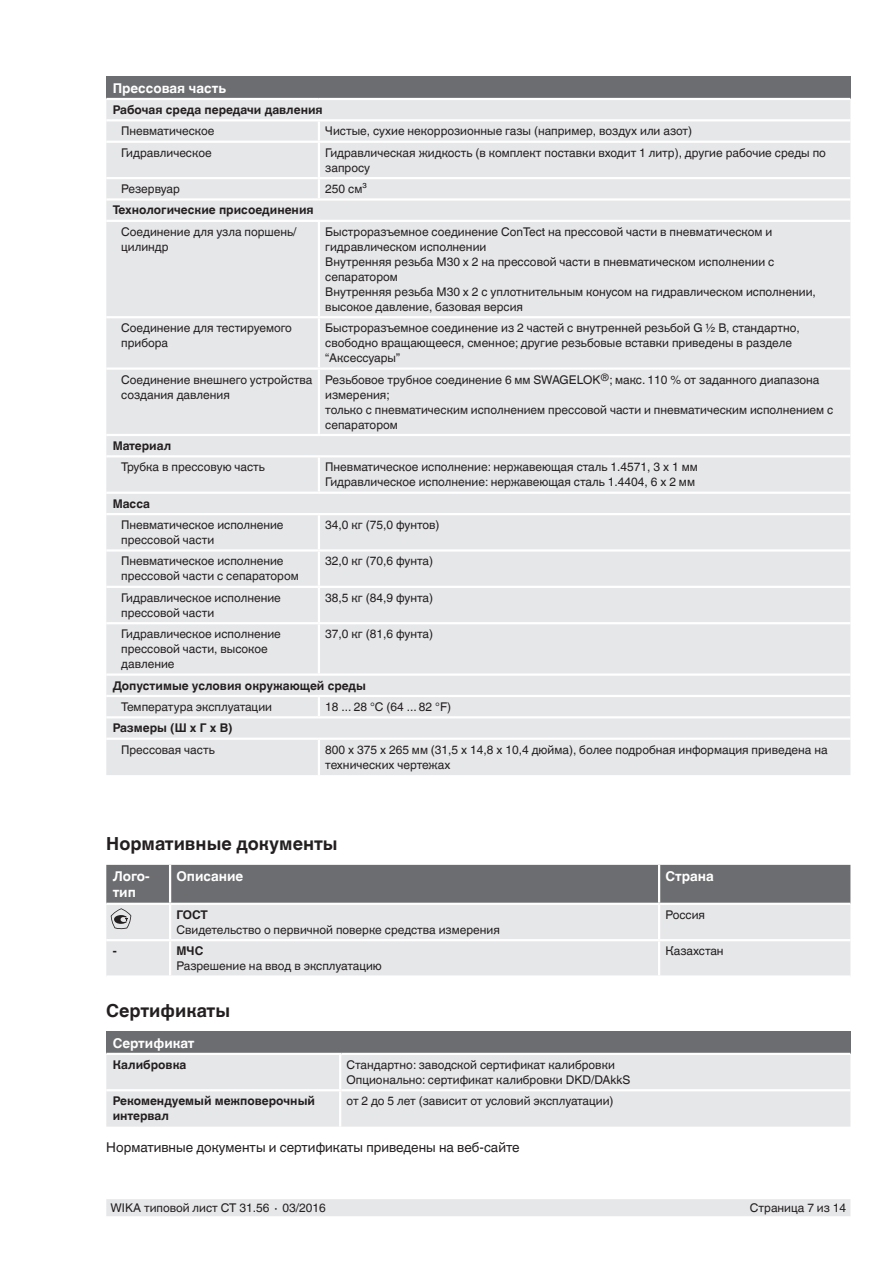
<style>
.page{position:relative;width:893px;height:1263px;background:#fff}
.page>*{position:absolute;margin:0;border:0;box-sizing:border-box;transform-origin:0 0}
.t1{font:700 18px "Helvetica World";color:#231f20}
.t2{font:13.5px "Helvetica World";color:#231f20}
.t3{font:700 13.5px/16.5px "Helvetica World";color:#fff}
.t4{font:12px/15px "Helvetica World";color:#231f20}
.t5{font:700 12px/15px "Helvetica World";color:#231f20}
</style>
<div class="page">
<div style="left:106px;top:1199px;width:744px;height:17px;background:#e6e7e9"></div>
<div style="left:106px;top:77px;width:744px;height:22px;background:#6c6d70"></div>
<div style="left:106px;top:100px;width:744px;height:675px;background:#e6e7e9"></div>
<hr style="left:106px;top:98px;width:213px;height:2px;background:#fff">
<hr style="left:319px;top:98px;width:531px;height:2px;background:#fff">
<hr style="left:106px;top:119px;width:214px;height:2px;background:#fff">
<hr style="left:320px;top:119px;width:530px;height:2px;background:#fff">
<hr style="left:318px;top:121px;width:2px;height:20px;background:#fff">
<hr style="left:106px;top:141px;width:214px;height:2px;background:#fff">
<hr style="left:320px;top:141px;width:530px;height:2px;background:#fff">
<hr style="left:318px;top:143px;width:2px;height:34px;background:#fff">
<hr style="left:106px;top:177px;width:212px;height:2px;background:#fff">
<hr style="left:318px;top:177px;width:532px;height:2px;background:#fff">
<svg style="left:318px;top:179px;width:2px;height:19px"></svg>
<hr style="left:106px;top:198px;width:213px;height:3px;background:#fff">
<hr style="left:319px;top:198px;width:531px;height:3px;background:#fff">
<hr style="left:106px;top:220px;width:214px;height:2px;background:#fff">
<hr style="left:320px;top:220px;width:530px;height:2px;background:#fff">
<hr style="left:318px;top:222px;width:2px;height:94px;background:#fff">
<hr style="left:106px;top:316px;width:214px;height:2px;background:#fff">
<hr style="left:320px;top:316px;width:530px;height:2px;background:#fff">
<hr style="left:318px;top:318px;width:2px;height:49px;background:#fff">
<hr style="left:106px;top:367px;width:214px;height:3px;background:#fff">
<hr style="left:320px;top:367px;width:530px;height:3px;background:#fff">
<hr style="left:318px;top:370px;width:2px;height:64px;background:#fff">
<hr style="left:106px;top:434px;width:214px;height:2px;background:#fff">
<hr style="left:320px;top:434px;width:530px;height:2px;background:#fff">
<hr style="left:106px;top:455px;width:214px;height:2px;background:#fff">
<hr style="left:320px;top:455px;width:530px;height:2px;background:#fff">
<hr style="left:318px;top:457px;width:2px;height:35px;background:#fff">
<hr style="left:106px;top:492px;width:213px;height:2px;background:#fff">
<hr style="left:319px;top:492px;width:531px;height:2px;background:#fff">
<hr style="left:106px;top:513px;width:213px;height:2px;background:#fff">
<hr style="left:319px;top:513px;width:531px;height:2px;background:#fff">
<hr style="left:318px;top:515px;width:2px;height:34px;background:#fff">
<hr style="left:106px;top:549px;width:213px;height:3px;background:#fff">
<hr style="left:319px;top:549px;width:531px;height:3px;background:#fff">
<hr style="left:318px;top:552px;width:2px;height:34px;background:#fff">
<hr style="left:106px;top:586px;width:213px;height:2px;background:#fff">
<hr style="left:319px;top:586px;width:531px;height:2px;background:#fff">
<hr style="left:318px;top:588px;width:2px;height:34px;background:#fff">
<hr style="left:106px;top:622px;width:213px;height:2px;background:#fff">
<hr style="left:319px;top:622px;width:531px;height:2px;background:#fff">
<hr style="left:318px;top:624px;width:2px;height:49px;background:#fff">
<hr style="left:106px;top:673px;width:213px;height:3px;background:#fff">
<hr style="left:319px;top:673px;width:531px;height:3px;background:#fff">
<hr style="left:106px;top:695px;width:213px;height:2px;background:#fff">
<hr style="left:319px;top:695px;width:531px;height:2px;background:#fff">
<svg style="left:318px;top:697px;width:2px;height:19px"></svg>
<hr style="left:106px;top:716px;width:213px;height:2px;background:#fff">
<hr style="left:319px;top:716px;width:531px;height:2px;background:#fff">
<hr style="left:106px;top:738px;width:213px;height:2px;background:#fff">
<hr style="left:319px;top:738px;width:531px;height:2px;background:#fff">
<hr style="left:318px;top:740px;width:2px;height:35px;background:#fff">
<div style="left:106px;top:929px;width:744px;height:46px;background:#e6e7e9"></div>
<hr style="left:170px;top:939px;width:489px;height:2px;background:#fff">
<hr style="left:106px;top:939px;width:64px;height:2px;background:#fff">
<hr style="left:659px;top:939px;width:191px;height:2px;background:#fff">
<hr style="left:658px;top:905px;width:2px;height:34px;background:#fff">
<hr style="left:658px;top:941px;width:2px;height:34px;background:#fff">
<hr style="left:169px;top:905px;width:2px;height:34px;background:#fff">
<hr style="left:169px;top:941px;width:2px;height:34px;background:#fff">
<div style="left:106px;top:1031px;width:744px;height:23px;background:#6c6d70"></div>
<div style="left:106px;top:1055px;width:744px;height:71px;background:#e6e7e9"></div>
<hr style="left:106px;top:1089px;width:235px;height:2px;background:#fff">
<hr style="left:106px;top:1053px;width:235px;height:2px;background:#fff">
<hr style="left:341px;top:1053px;width:509px;height:2px;background:#fff">
<hr style="left:339px;top:1055px;width:2px;height:34px;background:#fff">
<hr style="left:341px;top:1089px;width:509px;height:2px;background:#fff">
<hr style="left:339px;top:1091px;width:2px;height:35px;background:#fff">
<svg style="left:106px;top:865px;width:744px;height:64px;background:#9fa0a2"></svg>
<p class="t3" style="left:113px;top:80px;width:115px">Прессовая часть</p>
<p class="t5" style="left:113px;top:102px;width:212px">Рабочая среда передачи давления</p>
<p class="t4" style="left:121px;top:124px;width:95px">Пневматическое</p>
<p class="t4" style="left:325px;top:124px;width:368px">Чистые, сухие некоррозионные газы (например, воздух или азот)</p>
<p class="t4" style="left:121px;top:145px;width:92px">Гидравлическое</p>
<p class="t4" style="left:325px;top:145px;width:502px">Гидравлическая жидкость (в комплект поставки входит 1 литр), другие рабочие среды по запросу</p>
<p class="t4" style="left:121px;top:181px;width:60px">Резервуар</p>
<p class="t4" style="left:325px;top:181px;width:43px">250 см³</p>
<p class="t5" style="left:113px;top:203px;width:202px">Технологические присоединения</p>
<p class="t4" style="left:121px;top:224px;width:177px">Соединение для узла поршень/ цилиндр</p>
<p class="t4" style="left:325px;top:224px;width:492px">Быстроразъемное соединение ConTect на прессовой части в пневматическом и гидравлическом исполнении<br>Внутренняя резьба М30 x 2 на прессовой части в пневматическом исполнении с сепаратором<br>Внутренняя резьба М30 x 2 с уплотнительным конусом на гидравлическом исполнении, высокое давление, базовая версия</p>
<p class="t4" style="left:121px;top:321px;width:172px">Соединение для тестируемого прибора</p>
<p class="t4" style="left:325px;top:321px;width:476px">Быстроразъемное соединение из 2 частей с внутренней резьбой G ½ B, стандартно, свободно вращающееся, сменное; другие резьбовые вставки приведены в разделе “Аксессуары”</p>
<p class="t4" style="left:121px;top:372px;width:193px">Соединение внешнего устройства создания давления</p>
<p class="t4" style="left:325px;top:372px;width:510px">Резьбовое трубное соединение 6 мм SWAGELOK<sup>®</sup>; макс. 110 % от заданного диапазона измерения;<br>только с пневматическим исполнением прессовой части и пневматическим исполнением с сепаратором</p>
<p class="t5" style="left:113px;top:438px;width:60px">Материал</p>
<p class="t4" style="left:121px;top:460px;width:145px">Трубка в прессовую часть</p>
<p class="t4" style="left:325px;top:460px;width:374px">Пневматическое исполнение: нержавеющая сталь 1.4571, 3 x 1 мм<br>Гидравлическое исполнение: нержавеющая сталь 1.4404, 6 x 2 мм</p>
<p class="t5" style="left:113px;top:496px;width:39px">Масса</p>
<p class="t4" style="left:121px;top:517px;width:164px">Пневматическое исполнение прессовой части</p>
<p class="t4" style="left:325px;top:517px;width:116px">34,0 кг (75,0 фунтов)</p>
<p class="t4" style="left:121px;top:554px;width:179px">Пневматическое исполнение прессовой части с сепаратором</p>
<p class="t4" style="left:325px;top:554px;width:109px">32,0 кг (70,6 фунта)</p>
<p class="t4" style="left:121px;top:590px;width:161px">Гидравлическое исполнение прессовой части</p>
<p class="t4" style="left:325px;top:590px;width:109px">38,5 кг (84,9 фунта)</p>
<p class="t4" style="left:121px;top:627px;width:161px">Гидравлическое исполнение прессовой части, высокое давление</p>
<p class="t4" style="left:325px;top:627px;width:109px">37,0 кг (81,6 фунта)</p>
<p class="t5" style="left:113px;top:678px;width:255px">Допустимые условия окружающей среды</p>
<p class="t4" style="left:121px;top:699px;width:152px">Температура эксплуатации</p>
<p class="t4" style="left:325px;top:699px;width:127px">18 ... 28 °C (64 ... 82 °F)</p>
<p class="t5" style="left:113px;top:721px;width:121px">Размеры (Ш x Г x В)</p>
<p class="t4" style="left:121px;top:742px;width:95px">Прессовая часть</p>
<p class="t4" style="left:325px;top:742px;width:504px">800 x 375 x 265 мм (31,5 x 14,8 x 10,4 дюйма), более подробная информация приведена на технических чертежах</p>
<h1 class="t1" style="left:106px;top:833px;width:233px">Нормативные документы</h1>
<p class="t3" style="left:113px;top:868px;width:38px">Лого&shy;тип</p>
<p class="t3" style="left:176px;top:868px;width:68px">Описание</p>
<p class="t3" style="left:665px;top:868px;width:50px">Страна</p>
<p class="t5" style="left:176px;top:907px;width:33px">ГОСТ</p>
<p class="t4" style="left:176px;top:922px;width:325px">Свидетельство о первичной поверке средства измерения</p>
<p class="t4" style="left:665px;top:907px;width:41px">Россия</p>
<p class="t5" style="left:113px;top:943px;width:5px">-</p>
<p class="t5" style="left:176px;top:943px;width:28px">МЧС</p>
<p class="t4" style="left:176px;top:958px;width:207px">Разрешение на ввод в эксплуатацию</p>
<h1 class="t1" style="left:106px;top:1000px;width:125px">Сертификаты</h1>
<p class="t3" style="left:113px;top:1034px;width:83px">Сертификат</p>
<p class="t5" style="left:113px;top:1057px;width:75px">Калибровка</p>
<p class="t4" style="left:347px;top:1057px;width:285px">Стандартно: заводской сертификат калибровки<br>Опционально: сертификат калибровки DKD/DAkkS</p>
<p class="t5" style="left:113px;top:1093px;width:204px">Рекомендуемый межповерочный интервал</p>
<p class="t4" style="left:347px;top:1093px;width:269px">от 2 до 5 лет (зависит от условий эксплуатации)</p>
<p class="t2" style="left:106px;top:1139px;width:415px">Нормативные документы и сертификаты приведены на веб-сайте</p>
<p class="t4" style="left:665px;top:943px;width:60px">Казахстан</p>
<p class="t4" style="left:111px;top:1200px;width:217px">WIKA типовой лист CT 31.56 ∙ 03/2016</p>
<p class="t4" style="left:750px;top:1200px;width:98px">Страница 7 из 14</p>
</div>
